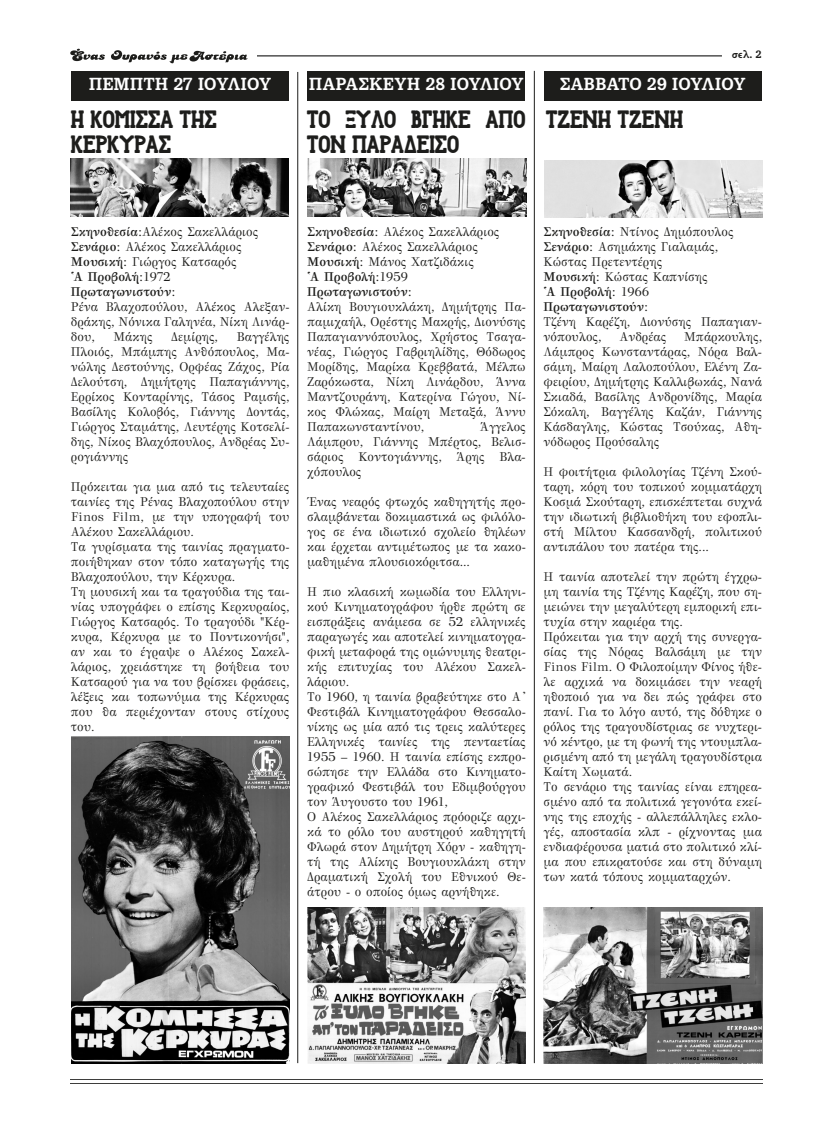
<style>
.page{position:relative;width:833px;height:1134px;background:#fff}
.page>*{position:absolute;margin:0;border:0;box-sizing:border-box;transform-origin:0 0}
.t1{font:25px/25px "Retroslabserif";color:#1d1d1b}
.t2{font:700 16.25px "GFS Galatea";color:#fff}
.t3{font:12.5px/15px "GFS Bodoni";color:#1d1d1b}
.t4{font:700 10px "GFS Galatea";color:#1d1d1b}
.s1{font-weight:700}
</style>
<div class="page">
<img style="left:307px;top:908px;width:219px;height:155px">
<img style="left:543px;top:908px;width:219px;height:155px">
<div style="left:71px;top:71px;width:218px;height:30px;background:#1d1d1b"></div>
<div style="left:308px;top:71px;width:217px;height:30px;background:#1d1d1b"></div>
<div style="left:544px;top:71px;width:217px;height:30px;background:#1d1d1b"></div>
<img style="left:70px;top:159px;width:219px;height:58px">
<img style="left:308px;top:159px;width:218px;height:58px">
<img style="left:544px;top:160px;width:218px;height:57px">
<hr style="left:297px;top:72px;width:1px;height:991px;background:#1d1d1b">
<hr style="left:534px;top:71px;width:1px;height:992px;background:#1d1d1b">
<svg style="left:70px;top:49px;width:35px;height:12px"></svg>
<svg style="left:111px;top:50px;width:136px;height:13px"></svg>
<img style="left:71px;top:736px;width:218px;height:327px">
<p class="t4" style="left:731px;top:50px;width:31px">σελ. 2</p>
<h2 class="t2" style="left:89px;top:77px;width:184px">ΠΕΜΠΤΗ 27 ΙΟΥΛΙΟΥ</h2>
<h2 class="t2" style="left:309px;top:77px;width:217px">ΠΑΡΑΣΚΕΥΗ 28 ΙΟΥΛΙΟΥ</h2>
<h2 class="t2" style="left:559px;top:77px;width:188px">ΣΑΒΒΑΤΟ 29 ΙΟΥΛΙΟΥ</h2>
<h1 class="t1" style="left:71px;top:110px;width:147px">H ΚΟΜΙΣΣΑ ΤΗΣ<br>ΚΕΡΚΥΡΑΣ</h1>
<h1 class="t1" style="left:307px;top:110px;width:378px">ΤΟ ΞΥΛΟ ΒΓΗΚΕ ΑΠΟ ΤΖΕΝΗ ΤΖΕΝΗ<br>ΤΟΝ ΠΑΡΑΔΕΙΣΟ</h1>
<p class="t3" style="left:71px;top:226px;width:189px"><span class="s1">Σκηνοθεσία:</span>Αλέκος Σακελλάριος<br><span class="s1">Σενάριο:</span> Αλέκος Σακελλάριος<br><span class="s1">Μουσική:</span> Γιώργος Κατσαρός<br><span class="s1">‘Α Προβολή:</span>1972<br><span class="s1">Πρωταγωνιστούν:</span></p>
<p class="t3" style="left:71px;top:301px;width:220px;text-align:justify">Ρένα Βλαχοπούλου, Αλέκος Αλεξαν&shy;δράκης, Νόνικα Γαληνέα, Νίκη Λινάρ&shy;δου,</p>
<p class="t3" style="left:71px;top:331px;width:220px;text-align:justify;text-indent:166px">Βαγγέλης Πλοιός, Μπάμπης Ανθόπουλος, Μα&shy;νώλης Δεστούνης, Ορφέας Ζάχος, Ρία Δελούτση, Δημήτρης Παπαγιάννης, Ερρίκος Κονταρίνης, Τάσος Ραμσής, Βασίλης Κολοβός, Γιάννης Δοντάς, Γιώργος Σταμάτης, Λευτέρης Κοτσελί&shy;δης, Νίκος Βλαχόπουλος, Ανδρέας Συ&shy;ρογιάννης</p>
<p class="t3" style="left:71px;top:481px;width:220px">Πρόκειται για μια από τις τελευταίες ταινίες της Ρένας Βλαχοπούλου στην<br>Finos Film, με την υπογραφή του<br>Αλέκου Σακελλάριου.<br>Τα γυρίσματα της ταινίας πραγματο&shy;ποιήθηκαν στον τόπο καταγωγής της<br>Βλαχοπούλου, την Κέρκυρα.<br>Τη μουσική και τα τραγούδια της ται&shy;νίας υπογράφει ο επίσης Κερκυραίος,<br>Γιώργος Κατσαρός. Το τραγούδι "Κέρ&shy;κυρα, Κέρκυρα με το Ποντικονήσι", αν και το έγραψε ο Αλέκος Σακελ&shy;λάριος, χρειάστηκε τη βοήθεια του<br>Κατσαρού για να του βρίσκει φράσεις, λέξεις και τοπωνύμια της Κέρκυρας που θα περιέχονταν στους στίχους του.</p>
<p class="t3" style="left:114px;top:331px;width:40px">Μάκης</p>
<p class="t3" style="left:171px;top:331px;width:48px">Δεμίρης,</p>
<p class="t3" style="left:307px;top:226px;width:194px"><span class="s1">Σκηνοθεσία:</span> Αλέκος Σακελλάριος<br><span class="s1">Σενάριο:</span> Αλέκος Σακελλάριος<br><span class="s1">Μουσική:</span> Μάνος Χατζιδάκις<br><span class="s1">‘Α Προβολή:</span>1959<br><span class="s1">Πρωταγωνιστούν:</span></p>
<p class="t3" style="left:307px;top:301px;width:220px;text-align:justify">Αλίκη Βουγιουκλάκη, Δημήτρης Πα&shy;παμιχαήλ, Ορέστης Μακρής, Διονύσης Παπαγιαννόπουλος, Χρήστος Τσαγα&shy;νέας, Γιώργος Γαβριηλίδης, Θόδωρος Μορίδης, Μαρίκα Κρεββατά, Μέλπω Ζαρόκωστα, Νίκη Λινάρδου, Άννα Μαντζουράνη, Κατερίνα Γώγου, Νί&shy;κος Φλώκας, Μαίρη Μεταξά, Άννυ Παπακωνσταντίνου,</p>
<p class="t3" style="left:307px;top:421px;width:220px;text-align:justify;text-indent:173px">Άγγελος Λάμπρου, Γιάννης Μπέρτος, Βελισ&shy;σάριος Κοντογιάννης, Άρης Βλα&shy;χόπουλος</p>
<p class="t3" style="left:307px;top:496px;width:220px;text-align:justify">Ένας νεαρός φτωχός καθηγητής προ&shy;σλαμβάνεται δοκιμαστικά ως φιλόλο&shy;γος σε ένα ιδιωτικό σχολείο θηλέων και έρχεται αντιμέτωπος με τα κακο&shy;μαθημένα πλουσιοκόριτσα...</p>
<p class="t3" style="left:307px;top:586px;width:220px">Η πιο κλασική κωμωδία του Ελληνι&shy;κού Κινηματογράφου ήρθε πρώτη σε εισπράξεις ανάμεσα σε 52 ελληνικές παραγωγές και αποτελεί κινηματογρα&shy;φική μεταφορά της ομώνυμης θεατρι&shy;κής επιτυχίας του Αλέκου Σακελ&shy;λάριου.<br>Το 1960, η ταινία βραβεύτηκε στο Α'<br>Φεστιβάλ Κινηματογράφου Θεσσαλο&shy;νίκης ως μία από τις τρεις καλύτερες<br>Ελληνικές ταινίες της πενταετίας<br>1955 – 1960. Η ταινία επίσης εκπρο&shy;σώπησε την Ελλάδα στο Κινηματο&shy;γραφικό Φεστιβάλ του Εδιμβούργου τον Άυγουστο του 1961,<br>Ο Αλέκος Σακελλάριος πρόοριζε αρχι&shy;κά το ρόλο του αυστηρού καθηγητή<br>Φλωρά στον Δημήτρη Χόρν - καθηγη&shy;τή της Αλίκης Βουγιουκλάκη στην<br>Δραματική Σχολή του Εθνικού Θε&shy;άτρου - ο οποίος όμως αρνήθηκε.</p>
<p class="t3" style="left:543px;top:226px;width:191px"><span class="s1">Σκηνοθεσία:</span> Ντίνος Δημόπουλος<br><span class="s1">Σενάριο:</span> Ασημάκης Γιαλαμάς,<br>Κώστας Πρετεντέρης<br><span class="s1">Μουσική:</span> Κώστας Καπνίσης<br><span class="s1">‘Α Προβολή:</span> 1966<br><span class="s1">Πρωταγωνιστούν:</span></p>
<p class="t3" style="left:543px;top:316px;width:220px">Τζένη Καρέζη, Διονύσης Παπαγιαν&shy;νόπουλος,</p>
<p class="t3" style="left:543px;top:331px;width:220px;text-align:justify;text-indent:141px">Μπάρκουλης, Λάμπρος Κωνσταντάρας, Νόρα Βαλ&shy;σάμη, Μαίρη Λαλοπούλου, Ελένη Ζα&shy;φειρίου, Δημήτρης Καλλιβωκάς, Νανά Σκιαδά, Βασίλης Ανδρονίδης, Μαρία Σόκαλη, Βαγγέλης Καζάν, Γιάννης Κάσδαγλης, Κώστας Τσούκας, Αθη&shy;νόδωρος Προύσαλης</p>
<p class="t3" style="left:543px;top:466px;width:220px;text-align:justify">Η φοιτήτρια φιλολογίας Τζένη Σκού&shy;ταρη, κόρη του τοπικού κομματάρχη Κοσμά Σκούταρη, επισκέπτεται συχνά την ιδιωτική βιβλιοθήκη του εφοπλι&shy;στή Μίλτου Κασσανδρή, πολιτικού αντιπάλου του πατέρα της...</p>
<p class="t3" style="left:543px;top:571px;width:220px">Η ταινία αποτελεί την πρώτη έγχρω&shy;μη ταινία της Τζένης Καρέζη, που ση&shy;μειώνει την μεγαλύτερη εμπορική επι&shy;τυχία στην καριέρα της.<br>Πρόκειται για την αρχή της συνεργα&shy;σίας της Νόρας Βαλσάμη με την Finos Film. Ο Φιλοποίμην Φίνος ήθε&shy;λε αρχικά να δοκιμάσει την νεαρή ηθοποιό για να δει πώς γράφει στο πανί. Για το λόγο αυτό, της δόθηκε ο ρόλος της τραγουδίστριας σε νυχτερι&shy;νό κέντρο, με τη φωνή της ντουμπλα&shy;ρισμένη από τη μεγάλη τραγουδίστρια Καίτη Χωματά.<br>Το σενάριο της ταινίας είναι επηρεα&shy;σμένο από τα πολιτικά γεγονότα εκεί&shy;νης της εποχής - αλλεπάλληλες εκλο&shy;γές, αποστασία κλπ - ρίχνοντας μια ενδιαφέρουσα ματιά στο πολιτικό κλί&shy;μα που επικρατούσε και στη δύναμη των κατά τόπους κομματαρχών.</p>
<p class="t3" style="left:619px;top:331px;width:49px">Ανδρέας</p>
</div>
